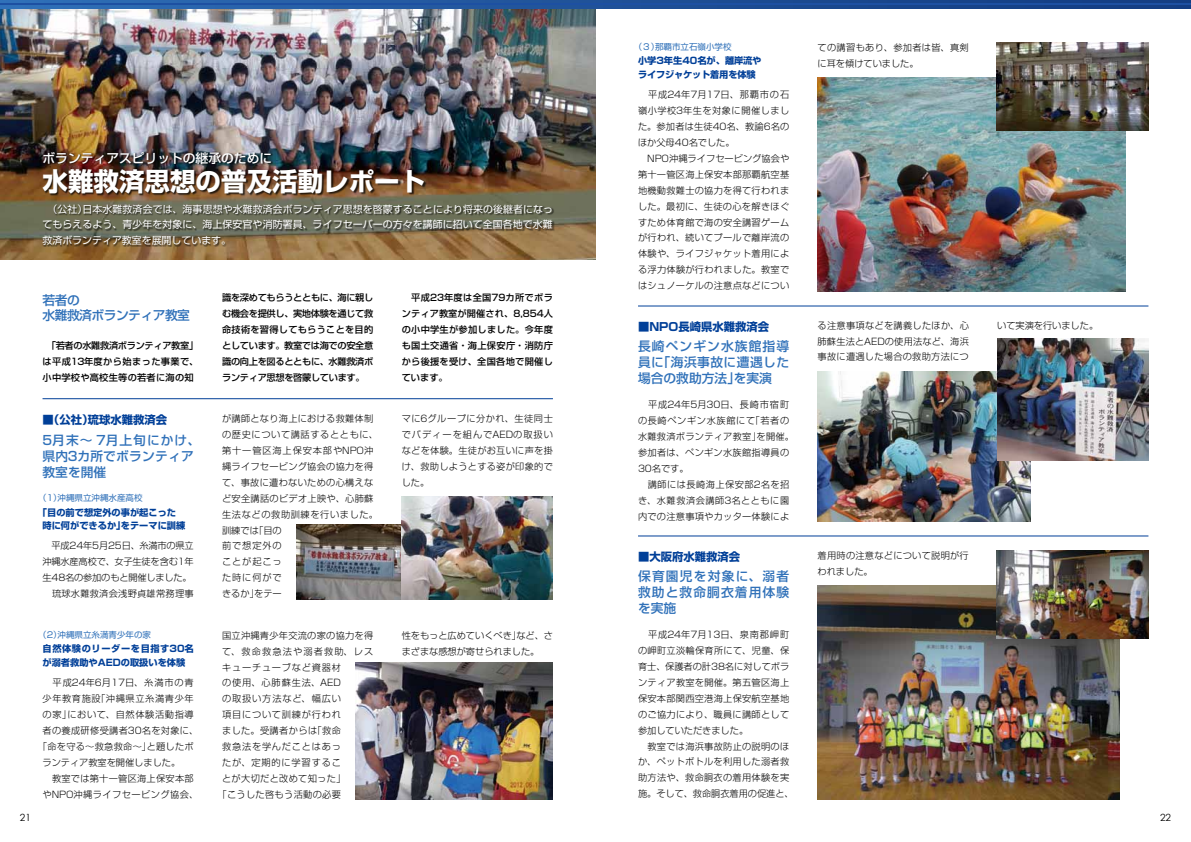
<style>
.page{position:relative;width:1191px;height:842px;background:#fff}
.page>*{position:absolute;margin:0;border:0;box-sizing:border-box;transform-origin:0 0}
.t1{font:700 25.5px "Shin Go Pro";color:#fff}
.t2{font:500 12.8px/15.9px "Shin Go Pro";letter-spacing:.035em;color:#3071b9;text-align:justify}
.t3{font:500 12.8px/15.9px "Shin Go Pro";letter-spacing:.015em;color:#3071b9}
.t4{font:500 12.8px "Shin Go Pro";color:#fff}
.t5{font:500 12.8px/15.9px "Shin Go Pro";letter-spacing:-.04em;color:#3071b9}
.t6{font:700 11.3px "Shin Go Pro";color:#003f98}
.t7{font:9.9px/15.6px "Shin Go Pro";letter-spacing:.01em;color:#fff;text-align:justify}
.t8{font:9.9px "Century Gothic";color:#000}
.t9{font:300 9.2px/15.9px "Shin Go Pro";letter-spacing:.03em;color:#000}
.t10{font:500 9.2px/15.9px "Shin Go Pro";letter-spacing:.025em;color:#000;text-align:justify}
.t11{font:300 9.2px/15.9px "Shin Go Pro";letter-spacing:-.005em;color:#000}
.t12{font:300 9.2px/15.9px "Shin Go Pro";letter-spacing:-.02em;color:#000}
.t13{font:700 9.2px/13.8px "Shin Go Pro";color:#003f98}
.t14{font:300 9.2px "Shin Go Pro";letter-spacing:.08em;color:#000}
.t15{font:300 9.2px "Shin Go Pro";letter-spacing:.065em;color:#000}
.t16{font:700 9.2px/13.8px "Shin Go Pro";letter-spacing:-.02em;color:#003f98}
.t17{font:300 9.2px "Shin Go Pro";letter-spacing:.09em;color:#000}
.t18{font:300 9.2px "Shin Go Pro";letter-spacing:.05em;color:#000}
.t19{font:300 9.2px "Shin Go Pro";letter-spacing:.12em;color:#000}
.t20{font:300 9.2px "Shin Go Pro";letter-spacing:.095em;color:#000}
.t21{font:8.5px "Shin Go Pro";color:#3071b9}
</style>
<div class="page">
<img style="left:0;top:8px;width:595px;height:252px">
<svg style="left:0;top:3px;width:1191px;height:3px;fill:#1d50a2"></svg>
<svg style="left:0;top:6px;width:1191px;height:2px"></svg>
<svg style="left:0;top:0;width:1191px;height:3px"></svg>
<div style="left:43px;top:152px;width:384px;height:44px;background:#000;opacity:.75"></div>
<div style="left:43px;top:204px;width:512px;height:43px;background:#000;opacity:.75"></div>
<hr style="left:43px;top:398px;width:510px;height:1px;background:#003f98">
<img style="left:355px;top:663px;width:198px;height:136px">
<img style="left:296px;top:525px;width:106px;height:74px">
<img style="left:402px;top:497px;width:151px;height:102px">
<img style="left:817px;top:585px;width:302px;height:214px">
<img style="left:997px;top:550px;width:151px;height:88px">
<img style="left:818px;top:77px;width:307px;height:214px">
<img style="left:997px;top:43px;width:151px;height:87px">
<img style="left:817px;top:371px;width:213px;height:150px">
<img style="left:997px;top:339px;width:151px;height:122px">
<hr style="left:638px;top:305px;width:510px;height:1px;background:#003f98">
<hr style="left:638px;top:535px;width:510px;height:1px;background:#003f98">
<h2 class="t4" style="left:43px;top:147px;width:231px">ボランティアスピリットの継承のために</h2>
<h1 class="t1" style="left:43px;top:161px;width:384px">水難救済思想の普及活動レポート</h1>
<p class="t7" style="left:43px;top:200px;width:512px">　（公社）日本水難救済会では、海事思想や水難救済会ボランティア思想を啓蒙することにより将来の後継者になってもらえるよう、青少年を対象に、海上保安官や消防署員、ライフセーバーの方々を講師に招いて全国各地で水難救済ボランティア教室を展開しています。</p>
<h2 class="t5" style="left:43px;top:290px;width:149px">若者の<br>水難救済ボランティア教室</h2>
<p class="t10" style="left:43px;top:337px;width:157px;text-align:center">「若者の水難救済ボランティア教室」は平成13年度から始まった事業で、小中学校や高校生等の若者に海の知</p>
<p class="t6" style="left:43px;top:411px;width:126px">■（公社）琉球水難救済会</p>
<h2 class="t3" style="left:43px;top:430px;width:159px">5月末～ 7月上旬にかけ、県内3カ所でボランティア教室を開催</h2>
<p class="t21" style="left:38px;top:491px;width:106px">（1）沖縄県立沖縄水産高校</p>
<p class="t13" style="left:43px;top:504px;width:144px;text-indent:-5px">「目の前で想定外の事が起こった時に何ができるか」をテーマに訓練</p>
<p class="t12" style="left:43px;top:537px;width:153px">　平成24年5月25日、糸満市の県立沖縄水産高校で、女子生徒を含む1年生48名の参加のもと開催しました。　琉球水難救済会浅野貞雄常務理事</p>
<p class="t21" style="left:38px;top:628px;width:114px">（2）沖縄県立糸満青少年の家</p>
<p class="t13" style="left:43px;top:641px;width:153px">自然体験のリーダーを目指す30名が溺者救助やAEDの取扱いを体験</p>
<p class="t11" style="left:43px;top:674px;width:153px">　平成24年6月17日、糸満市の青</p>
<p class="t15" style="left:43px;top:691px;width:153px">少年教育施設「沖縄県立糸満青少年</p>
<p class="t15" style="left:43px;top:707px;width:153px">の家」において、自然体験活動指導</p>
<p class="t9" style="left:43px;top:721px;width:157px">者の養成研修受講者30名を対象に、</p>
<p class="t9" style="left:38px;top:737px;width:157px">「命を守る～救急救命～」と題したボ</p>
<p class="t11" style="left:43px;top:753px;width:139px">ランティア教室を開催しました。</p>
<p class="t9" style="left:43px;top:769px;width:153px">　教室では第十一管区海上保安本部</p>
<p class="t18" style="left:43px;top:787px;width:157px">やNPO沖縄ライフセービング協会、</p>
<p class="t10" style="left:222px;top:289px;width:153px">識を深めてもらうとともに、海に親しむ機会を提供し、実地体験を通じて救命技術を習得してもらうことを目的としています。教室では海での安全意識の向上を図るとともに、水難救済ボランティア思想を啓蒙しています。</p>
<p class="t10" style="left:402px;top:289px;width:153px">　平成23年度は全国79カ所でボランティア教室が開催され、8,854人の小中学生が参加しました。今年度も国土交通省・海上保安庁・消防庁から後援を受け、全国各地で開催しています。</p>
<p class="t9" style="left:222px;top:410px;width:157px">が講師となり海上における救難体制の歴史について講話するとともに、第十一管区海上保安本部やNPO沖縄ライフセービング協会の協力を得て、事故に遭わないための心構えなど安全講話のビデオ上映や、心肺蘇生法などの救助訓練を行いました。訓練では「目の<br>前で想定外の<br>ことが起こっ<br>た時に何がで<br>きるか」をテー</p>
<p class="t9" style="left:222px;top:626px;width:153px">国立沖縄青少年交流の家の協力を得</p>
<p class="t19" style="left:222px;top:643px;width:153px">て、救命救急法や溺者救助、レス</p>
<p class="t14" style="left:222px;top:659px;width:120px">キューチューブなど資器材</p>
<p class="t20" style="left:222px;top:675px;width:120px">の使用、心肺蘇生法、AED</p>
<p class="t17" style="left:222px;top:691px;width:120px">の取扱い方法など、幅広い</p>
<p class="t14" style="left:222px;top:707px;width:120px">項目について訓練が行われ</p>
<p class="t9" style="left:222px;top:721px;width:120px">ました。受講者からは「救命</p>
<p class="t14" style="left:222px;top:739px;width:120px">救急法を学んだことはあっ</p>
<p class="t17" style="left:222px;top:755px;width:120px">たが、定期的に学習するこ</p>
<p class="t9" style="left:222px;top:769px;width:125px">とが大切だと改めて知った」</p>
<p class="t9" style="left:217px;top:785px;width:125px">「こうした啓もう活動の必要</p>
<p class="t9" style="left:402px;top:410px;width:153px;text-align:justify">マに6グループに分かれ、生徒同士でバディーを組んでAEDの取扱いなどを体験。生徒がお互いに声を掛け、救助しようとする姿が印象的でした。</p>
<p class="t11" style="left:402px;top:626px;width:153px">性をもっと広めていくべき」など、さまざまな感想が寄せられました。</p>
<p class="t21" style="left:634px;top:40px;width:99px">（３）那覇市立石嶺小学校</p>
<p class="t16" style="left:638px;top:53px;width:125px">小学3年生40名が、離岸流やライフジャケット着用を体験</p>
<p class="t9" style="left:638px;top:86px;width:153px">　平成24年7月17日、那覇市の石嶺小学校3年生を対象に開催しました。参加者は生徒40名、教諭6名のほか父母40名でした。<br>　NPO沖縄ライフセービング協会や第十一管区海上保安本部那覇航空基地機動救難士の協力を得て行われました。最初に、生徒の心を解きほぐすため体育館で海の安全講習ゲームが行われ、続いてプールで離岸流の体験や、ライフジャケット着用による浮力体験が行われました。教室ではシュノーケルの注意点などについ</p>
<p class="t6" style="left:638px;top:317px;width:133px">■NPO長崎県水難救済会</p>
<h2 class="t2" style="left:638px;top:337px;width:153px">長崎ペンギン水族館指導員に「海浜事故に遭遇した場合の救助方法」を実演</h2>
<p class="t9" style="left:638px;top:396px;width:157px">　平成24年5月30日、長崎市宿町の長崎ペンギン水族館にて「若者の水難救済ボランティア教室」を開催。参加者は、ペンギン水族館指導員の<br>30名です。<br>　講師には長崎海上保安部2名を招き、水難救済会講師3名とともに園内での注意事項やカッター体験によ</p>
<p class="t6" style="left:638px;top:547px;width:104px">■大阪府水難救済会</p>
<h2 class="t2" style="left:638px;top:567px;width:153px">保育園児を対象に、溺者救助と救命胴衣着用体験を実施</h2>
<p class="t9" style="left:638px;top:626px;width:157px">　平成24年7月13日、泉南郡岬町の岬町立淡輪保育所にて、児童、保育士、保護者の計38名に対してボランティア教室を開催。第五管区海上保安本部関西空港海上保安航空基地のご協力により、職員に講師として参加していただきました。<br>　教室では海浜事故防止の説明のほか、ペットボトルを利用した溺者救助方法や、救命胴衣の着用体験を実施。そして、救命胴衣着用の促進と、</p>
<p class="t9" style="left:817px;top:38px;width:153px">ての講習もあり、参加者は皆、真剣に耳を傾けていました。</p>
<p class="t9" style="left:817px;top:316px;width:153px;text-align:justify">る注意事項などを講義したほか、心肺蘇生法とAEDの使用法など、海浜事故に遭遇した場合の救助方法につ</p>
<p class="t11" style="left:997px;top:316px;width:102px">いて実演を行いました。</p>
<p class="t9" style="left:817px;top:546px;width:153px">着用時の注意などについて説明が行われました。</p>
<p class="t8" style="left:20px;top:811px;width:12px">21</p>
<p class="t8" style="left:1160px;top:811px;width:12px">22</p>
</div>
